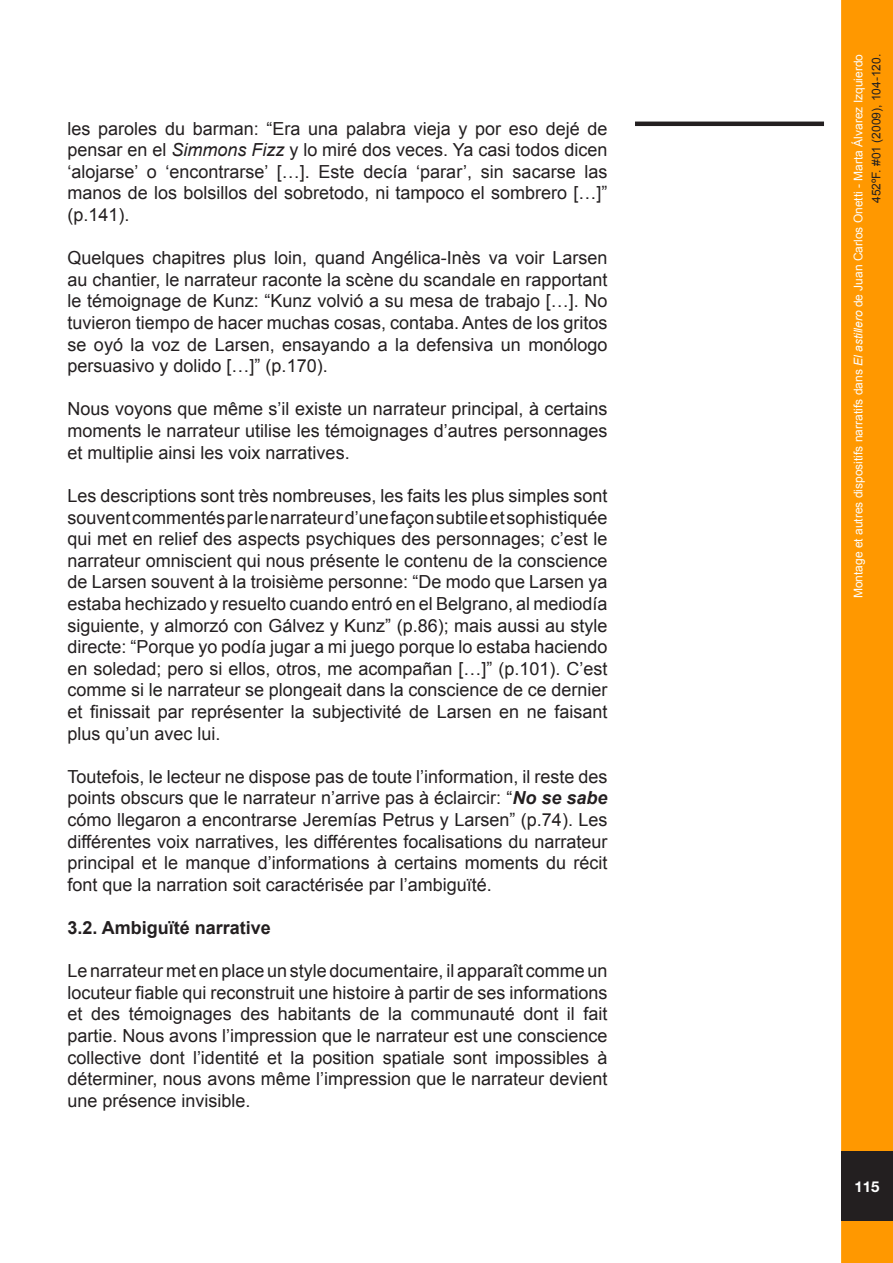
<style>
.page{position:relative;width:893px;height:1263px;background:#fff}
.page>*{position:absolute;margin:0;border:0;box-sizing:border-box;transform-origin:0 0}
.Estilo_de_párrafo_1{font:18px/21.6px "Arial";color:#231f20;text-align:justify}
.Estilo_de_párrafo_1-2{font:700 18px "Arial";color:#231f20}
.t1{font:700 15px "Helvetica Neue";color:#fff}
.t2{font:12px/18px "Arial";color:#fdfdfd;text-align:right}
.s1{font-style:italic}
.s2{font-weight:700;font-style:italic}
.s3{color:#231f20}
</style>
<div class="page">
<hr style="left:0;top:1151px;width:1px;height:70px;background:#231f20">
<div style="left:841px;top:0;width:52px;height:1263px;background:#ff9800;border:3px solid #ff9800"></div>
<div style="left:841px;top:1151px;width:52px;height:70px;background:#231f20"></div>
<hr style="left:635px;top:122px;width:189px;height:4px;background:#231f20">
<p class="Estilo_de_párrafo_1" style="left:68px;top:118px;width:541px">les paroles du barman: “Era una palabra vieja y por eso dejé de pensar en el <span class="s1">Simmons Fizz</span> y lo miré dos veces. Ya casi todos dicen ‘alojarse’ o ‘encontrarse’ […]. Este decía ‘parar’, sin sacarse las manos de los bolsillos del sobretodo, ni tampoco el sombrero […]” (p.141).</p>
<p class="Estilo_de_párrafo_1" style="left:68px;top:247px;width:541px">Quelques chapitres plus loin, quand Angélica-Inès va voir Larsen au chantier, le narrateur raconte la scène du scandale en rapportant le témoignage de Kunz: “Kunz volvió a su mesa de trabajo […]. No tuvieron tiempo de hacer muchas cosas, contaba. Antes de los gritos se oyó la voz de Larsen, ensayando a la defensiva un monólogo persuasivo y dolido […]” (p.170).</p>
<p class="Estilo_de_párrafo_1" style="left:68px;top:399px;width:541px">Nous voyons que même s’il existe un narrateur principal, à certains moments le narrateur utilise les témoignages d’autres personnages et multiplie ainsi les voix narratives.</p>
<p class="Estilo_de_párrafo_1" style="left:68px;top:485px;width:541px">Les descriptions sont très nombreuses, les faits les plus simples sont souvent commentés par le narrateur d’une façon subtile et sophistiquée qui met en relief des aspects psychiques des personnages; c’est le narrateur omniscient qui nous présente le contenu de la conscience de Larsen souvent à la troisième personne: “De modo que Larsen ya estaba hechizado y resuelto cuando entró en el Belgrano, al mediodía siguiente, y almorzó con Gálvez y Kunz” (p.86); mais aussi au style directe: “Porque yo podía jugar a mi juego porque lo estaba haciendo en soledad; pero si ellos, otros, me acompañan […]” (p.101). C’est comme si le narrateur se plongeait dans la conscience de ce dernier et finissait par représenter la subjectivité de Larsen en ne faisant plus qu’un avec lui.</p>
<p class="Estilo_de_párrafo_1" style="left:68px;top:766px;width:541px">Toutefois, le lecteur ne dispose pas de toute l’information, il reste des points obscurs que le narrateur n’arrive pas à éclaircir: “<span class="s2">No se sabe </span>cómo llegaron a encontrarse Jeremías Petrus y Larsen” (p.74). Les différentes voix narratives, les différentes focalisations du narrateur principal et le manque d’informations à certains moments du récit font que la narration soit caractérisée par l’ambiguïté.</p>
<p class="Estilo_de_párrafo_1-2" style="left:68px;top:916px;width:205px">3.2. Ambiguïté narrative</p>
<p class="Estilo_de_párrafo_1" style="left:68px;top:960px;width:541px">Le narrateur met en place un style documentaire, il apparaît comme un locuteur fiable qui reconstruit une histoire à partir de ses informations et des témoignages des habitants de la communauté dont il fait partie. Nous avons l’impression que le narrateur est une conscience collective dont l’identité et la position spatiale sont impossibles à déterminer, nous avons même l’impression que le narrateur devient une présence invisible.</p>
<p class="t2" style="left:849px;top:598px;width:546px;rotate:-90deg">Montage et autres dispositifs narratifs dans <span class="s1">El astillero</span> de Juan Carlos Onetti - Marta Álvarez Izquierdo<br><span class="s3">452ºF. #01 (2009), 104-120.</span></p>
<p class="t1" style="left:854px;top:1177px;width:27px">115</p>
</div>
